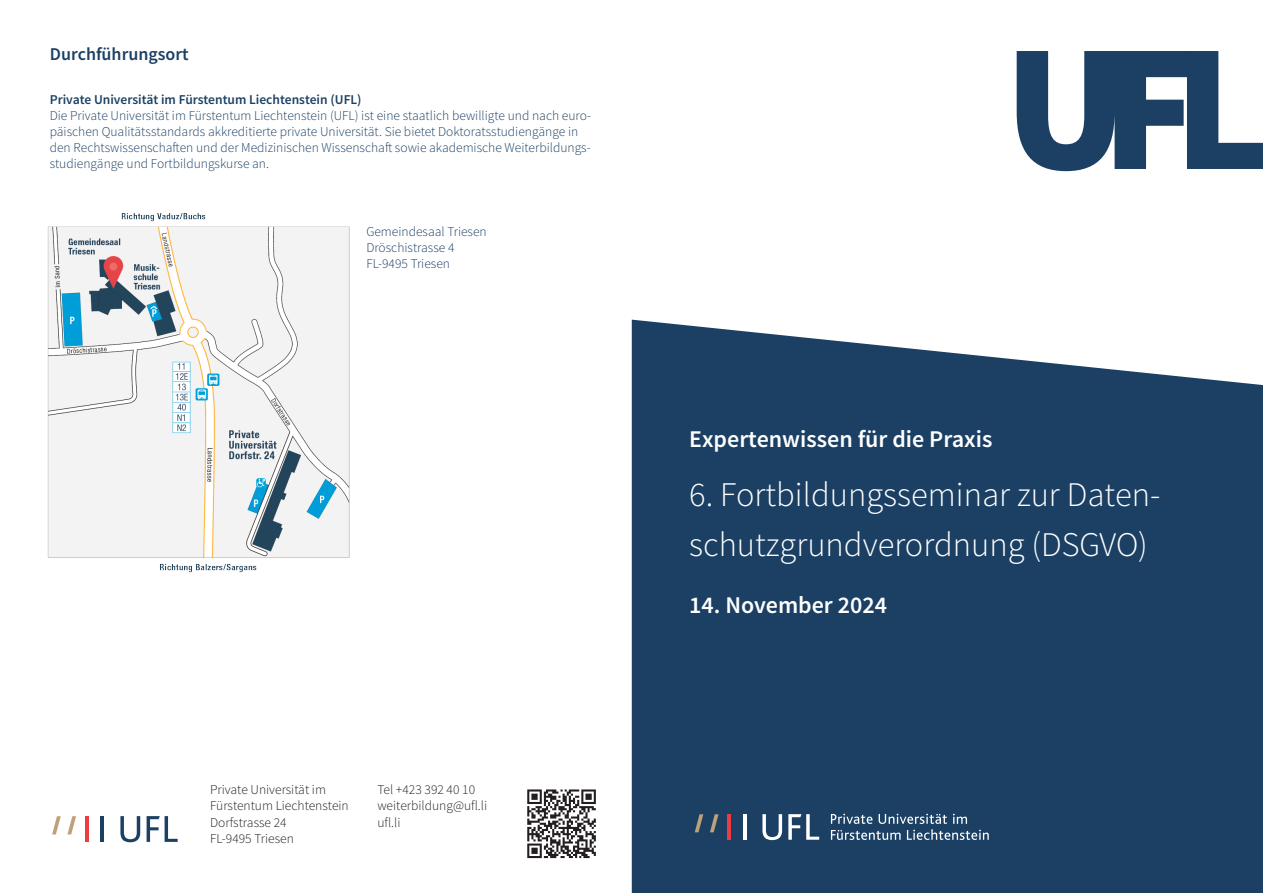
<style>
.page{position:relative;width:1263px;height:893px;background:#fff}
.page>*{position:absolute;margin:0;border:0;box-sizing:border-box;transform-origin:0 0}
.H1_titelseite{font:300 34.5px/49.5px "Source Sans Pro";color:#fff}
.Dachzeile_Titelseite{font:600 24px "Source Sans Pro";color:#fff}
.t1{font:600 18px "Source Sans Pro";color:#1b4064}
.t2{font:300 13.5px/16.2px "Source Sans Pro";color:#1b4064}
.t3{font:300 13.5px "Source Sans Pro";color:#231f20}
.t4{font:600 13.5px "Source Sans Pro";color:#1b4064}
</style>
<div class="page">
<div style="left:632px;top:320px;width:631px;height:573px;background:#1b4064"></div>
<svg style="left:1017px;top:51px;width:246px;height:120px"></svg>
<hr style="left:743px;top:814px;width:3px;height:25px;background:#fff">
<hr style="left:727px;top:814px;width:4px;height:25px;background:#ee3a41">
<svg style="left:710px;top:814px;width:8px;height:18px"></svg>
<svg style="left:695px;top:814px;width:8px;height:18px"></svg>
<svg style="left:762px;top:814px;width:20px;height:26px"></svg>
<svg style="left:788px;top:814px;width:31px;height:26px"></svg>
<svg style="left:831px;top:814px;width:158px;height:26px;background:#496683"></svg>
<hr style="left:101px;top:816px;width:3px;height:26px;background:#1b4064">
<hr style="left:85px;top:816px;width:4px;height:26px;background:#ee3a41">
<svg style="left:67px;top:816px;width:9px;height:18px"></svg>
<svg style="left:52px;top:816px;width:9px;height:18px"></svg>
<svg style="left:120px;top:816px;width:20px;height:26px"></svg>
<svg style="left:147px;top:816px;width:31px;height:26px"></svg>
<svg style="left:527px;top:789px;width:69px;height:69px"></svg>
<img style="left:47px;top:213px;width:303px;height:360px">
<p class="t1" style="left:50px;top:43px;width:140px">Durchführungsort</p>
<p class="t4" style="left:50px;top:91px;width:313px">Private Universität im Fürstentum Liechtenstein (UFL)</p>
<p class="t2" style="left:50px;top:107px;width:543px">Die Private Universität im Fürstentum Liechtenstein (UFL) ist eine staatlich bewilligte und nach euro&shy;päischen Qualitätsstandards akkreditierte private Universität. Sie bietet Doktoratsstudiengänge in den Rechtswissenschaften und der Medizinischen Wissenschaft sowie akademische Weiterbildungs&shy;studiengänge und Fortbildungskurse an.</p>
<p class="t2" style="left:366px;top:223px;width:122px">Gemeindesaal Triesen</p>
<p class="t2" style="left:366px;top:239px;width:90px">Dröschistrasse 4</p>
<p class="t2" style="left:366px;top:255px;width:85px">FL-9495 Triesen</p>
<p class="t3" style="left:210px;top:781px;width:117px">Private Universität im</p>
<p class="t3" style="left:210px;top:798px;width:140px">Fürstentum Liechtenstein</p>
<p class="t3" style="left:210px;top:814px;width:78px">Dorfstrasse 24</p>
<p class="t3" style="left:210px;top:830px;width:85px">FL-9495 Triesen</p>
<p class="t3" style="left:377px;top:781px;width:99px">Tel +423 392 40 10</p>
<p class="t3" style="left:377px;top:798px;width:111px">weiterbildung@ufl.li</p>
<p class="t3" style="left:377px;top:814px;width:25px">ufl.li</p>
<p class="Dachzeile_Titelseite" style="left:689px;top:424px;width:305px">Expertenwissen für die Praxis</p>
<p class="H1_titelseite" style="left:689px;top:470px;width:473px">6. Fortbildungsseminar zur Daten&shy;schutzgrundverordnung (DSGVO)</p>
<p class="Dachzeile_Titelseite" style="left:689px;top:590px;width:199px">14. November 2024</p>
</div>
